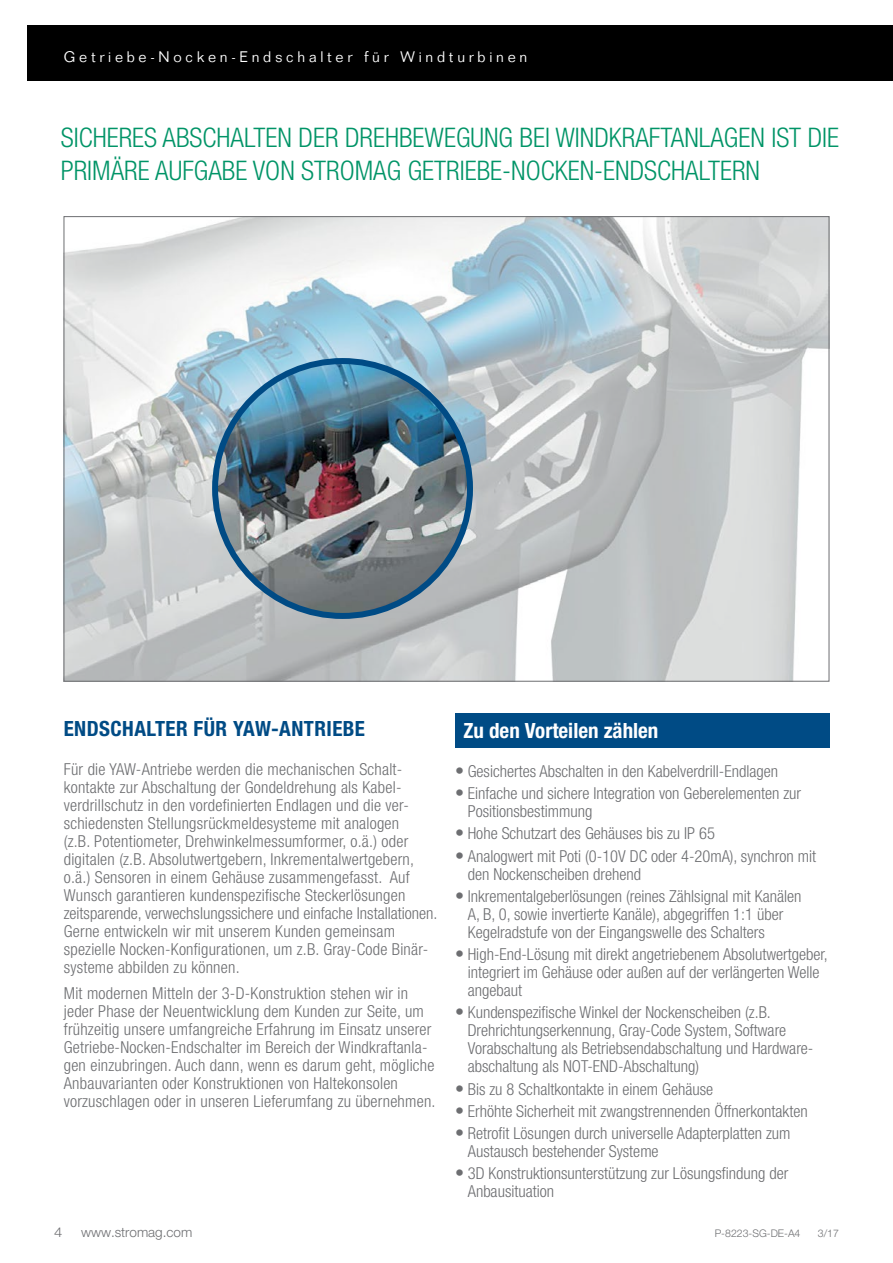
<style>
.page{position:relative;width:893px;height:1263px;background:#fff}
.page>*{position:absolute;margin:0;border:0;box-sizing:border-box;transform-origin:0 0}
.t1{font:300 condensed 27px "Helvetica Neue LT Std";color:#009467}
.t2{font:700 condensed 21px "Helvetica Neue LT Std";letter-spacing:.02em;color:#004b85}
.t3{font:700 condensed 21px "Helvetica Neue LT Std";color:#fff}
.t4{font:300 condensed 16.5px/18px "Helvetica Neue LT Std";color:#6d6e71}
.t5{font:300 15px "Folio Std";letter-spacing:.25em;color:#fff}
.t6{font:300 13.5px "Helvetica Neue LT Std";color:#6d6e71}
.t7{font:300 13.5px "Helvetica Neue LT Std";color:#6d6e71;scale:1.1 1}
.t8{font:300 10.5px "Helvetica Neue LT Std";color:#6d6e71}
.s1{font-size:18px}
</style>
<div class="page">
<div style="left:28px;top:26px;width:865px;height:55px;background:#000"></div>
<img style="left:66px;top:218px;width:761px;height:461px">
<img style="left:215px;top:361px;width:255px;height:255px;border-radius:127px">
<div style="left:212px;top:358px;width:261px;height:261px;border:6px solid #004b85;border-radius:50%"></div>
<div style="left:455px;top:713px;width:374px;height:34px;background:#004b85"></div>
<p class="t5" style="left:64px;top:47px;width:465px">Getriebe-Nocken-Endschalter für Windturbinen</p>
<p class="t1" style="left:61px;top:122px;width:780px">SICHERES ABSCHALTEN DER DREHBEWEGUNG BEI WINDKRAFTANLAGEN IST DIE</p>
<p class="t1" style="left:61px;top:155px;width:701px">PRIMÄRE AUFGABE VON STROMAG GETRIEBE-NOCKEN-ENDSCHALTERN</p>
<p class="t2" style="left:64px;top:716px;width:303px">ENDSCHALTER FÜR YAW-ANTRIEBE</p>
<p class="t4" style="left:64px;top:759px;width:375px">Für die YAW-Antriebe werden die mechanischen Schalt&shy;kontakte zur Abschaltung der Gondeldrehung als Kabel&shy;verdrillschutz in den vordefinierten Endlagen und die ver&shy;schiedensten Stellungsrückmeldesysteme mit analogen<br>(z.B. Potentiometer, Drehwinkelmessumformer, o.ä.) oder digitalen (z.B. Absolutwertgebern, Inkrementalwertgebern, o.ä.) Sensoren in einem Gehäuse zusammengefasst. Auf Wunsch garantieren kundenspezifische Steckerlösungen zeitsparende, verwechslungssichere und einfache Installationen.<br>Gerne entwickeln wir mit unserem Kunden gemeinsam spezielle Nocken-Konfigurationen, um z.B. Gray-Code Binär&shy;systeme abbilden zu können.</p>
<p class="t4" style="left:64px;top:984px;width:373px">Mit modernen Mitteln der 3-D-Konstruktion stehen wir in jeder Phase der Neuentwicklung dem Kunden zur Seite, um frühzeitig unsere umfangreiche Erfahrung im Einsatz unserer Getriebe-Nocken-Endschalter im Bereich der Windkraftanla&shy;gen einzubringen. Auch dann, wenn es darum geht, mögliche Anbauvarianten oder Konstruktionen von Haltekonsolen vorzuschlagen oder in unseren Lieferumfang zu übernehmen.</p>
<p class="t3" style="left:463px;top:717px;width:196px">Zu den Vorteilen zählen</p>
<p class="t4" style="left:455px;top:762px;width:325px"><span class="s1">•</span> Gesichertes Abschalten in den Kabelverdrill-Endlagen</p>
<p class="t4" style="left:468px;top:784px;width:335px;text-indent:-13px"><span class="s1">•</span> Einfache und sichere Integration von Geberelementen zur<br>Positionsbestimmung</p>
<p class="t4" style="left:455px;top:824px;width:262px"><span class="s1">•</span> Hohe Schutzart des Gehäuses bis zu IP 65</p>
<p class="t4" style="left:468px;top:846px;width:350px;text-indent:-13px"><span class="s1">•</span> Analogwert mit Poti (0-10V DC oder 4-20mA), synchron mit den Nockenscheiben drehend</p>
<p class="t4" style="left:468px;top:887px;width:335px;text-indent:-13px"><span class="s1">•</span> Inkrementalgeberlösungen (reines Zählsignal mit Kanälen<br>A, B, 0, sowie invertierte Kanäle), abgegriffen 1:1 über<br>Kegelradstufe von der Eingangswelle des Schalters</p>
<p class="t4" style="left:468px;top:945px;width:362px;text-indent:-13px"><span class="s1">•</span> High-End-Lösung mit direkt angetriebenem Absolutwertgeber, integriert im Gehäuse oder außen auf der verlängerten Welle angebaut</p>
<p class="t4" style="left:468px;top:1003px;width:347px;text-indent:-13px"><span class="s1">•</span> Kundenspezifische Winkel der Nockenscheiben (z.B.<br>Drehrichtungserkennung, Gray-Code System, Software Vorabschaltung als Betriebsendabschaltung und Hardware&shy;abschaltung als NOT-END-Abschaltung)</p>
<p class="t4" style="left:455px;top:1079px;width:260px"><span class="s1">•</span> Bis zu 8 Schaltkontakte in einem Gehäuse</p>
<p class="t4" style="left:455px;top:1102px;width:354px"><span class="s1">•</span> Erhöhte Sicherheit mit zwangstrennenden Öffnerkontakten</p>
<p class="t4" style="left:468px;top:1124px;width:324px;text-indent:-13px"><span class="s1">•</span> Retrofit Lösungen durch universelle Adapterplatten zum<br>Austausch bestehender Systeme</p>
<p class="t4" style="left:468px;top:1164px;width:322px;text-indent:-13px"><span class="s1">•</span> 3D Konstruktionsunterstützung zur Lösungsfindung der<br>Anbausituation</p>
<p class="t7" style="left:54px;top:1224px;width:9px">4</p>
<p class="t6" style="left:81px;top:1224px;width:113px">www.stromag.com</p>
<p class="t8" style="left:715px;top:1226px;width:87px">P-8223-SG-DE-A4</p>
<p class="t8" style="left:818px;top:1226px;width:23px">3/17</p>
</div>
